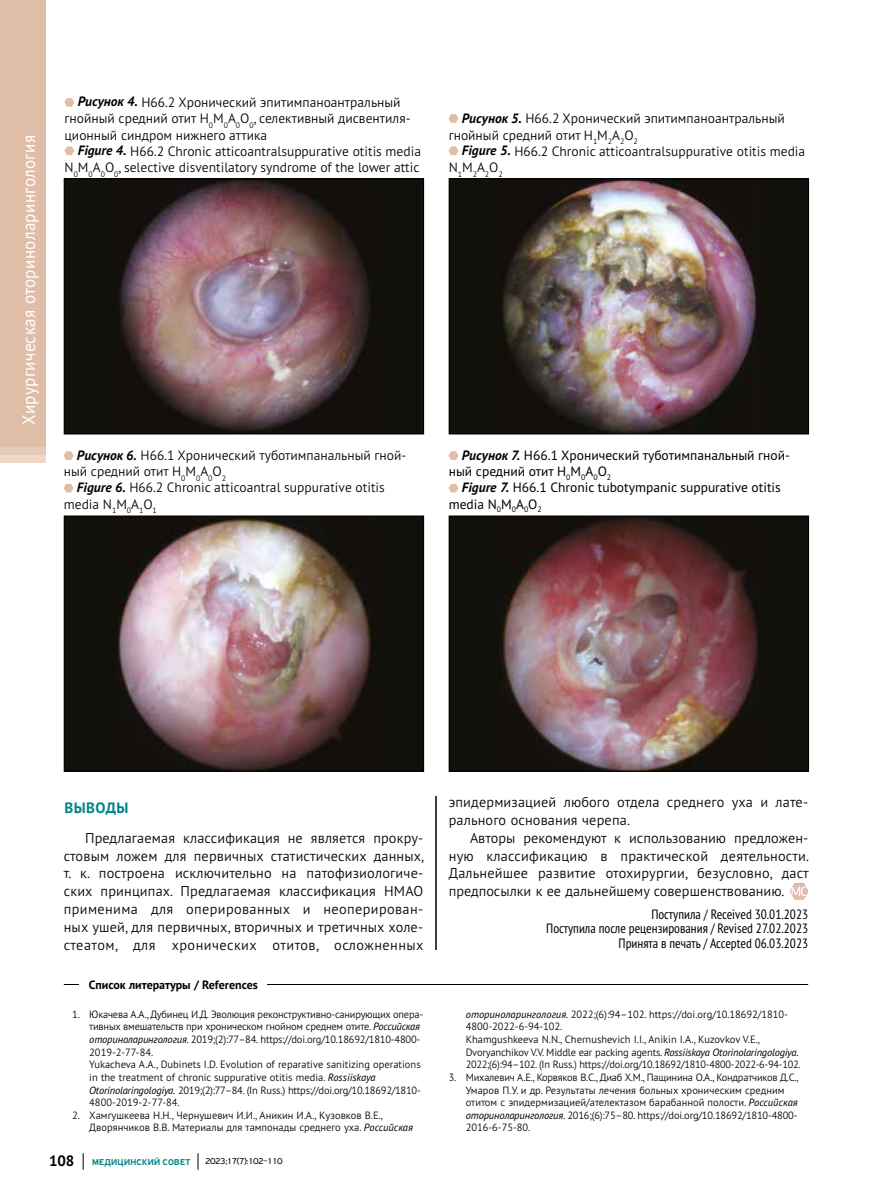
<style>
.page{position:relative;width:872px;height:1191px;background:#fff}
.page>*{position:absolute;margin:0;border:0;box-sizing:border-box;transform-origin:0 0}
.t1{font:18px "PT Sans Pro";letter-spacing:.02em;color:#fff;scale:.95 1}
.t2{font:700 15px "PT Sans Pro";letter-spacing:.03em;color:#008489}
.t3{font:300 14.25px/17.9px "PT Sans Pro";letter-spacing:.01em;color:#000}
.t4{font:300 13.5px/16.2px "PT Sans Pro";color:#000}
.t5{font:13.5px/16.2px "PT Sans Pro";color:#000}
.t6{font:condensed 13.5px/14.2px "PT Sans Pro";color:#000;text-align:right}
.t7{font:700 12px "PT Sans Pro";color:#000}
.t8{font:300 10.5px/12.6px "PT Sans Pro";letter-spacing:-.005em;color:#000}
.t9{font:500 9px "PF Highway Sans Pro";letter-spacing:.035em;color:#008489}
.t10{font:9px "PF Highway Sans Pro";letter-spacing:-.06em;color:#000}
.s1{font-weight:700;font-style:italic}
.s2{font-weight:400;font-style:italic}
.s3{font-family:"PT Sans Pro";font-weight:700;font-size:15px;color:#000}
</style>
<div class="page">
<svg style="left:83px;top:1153px;width:1px;height:16px"></svg>
<svg style="left:198px;top:1153px;width:1px;height:16px"></svg>
<div style="left:0;top:0;width:46px;height:446px;background:#e0bda7"></div>
<svg style="left:790px;top:883px;width:18px;height:16px"></svg>
<hr style="left:436px;top:796px;width:1px;height:154px;background:#000">
<svg style="left:65px;top:98px;width:9px;height:8px"></svg>
<svg style="left:65px;top:147px;width:9px;height:8px"></svg>
<div style="left:64px;top:179px;width:359px;height:255px;background:#12100b"></div>
<img style="left:120px;top:180px;width:250px;height:251px">
<div style="left:64px;top:178px;width:360px;height:256px;border:1px solid #000"></div>
<svg style="left:449px;top:114px;width:9px;height:9px"></svg>
<svg style="left:449px;top:147px;width:9px;height:8px"></svg>
<div style="left:449px;top:179px;width:359px;height:255px;background:#12100b"></div>
<img style="left:502px;top:180px;width:254px;height:252px">
<div style="left:449px;top:178px;width:360px;height:256px;border:1px solid #000"></div>
<svg style="left:64px;top:451px;width:9px;height:9px"></svg>
<svg style="left:64px;top:484px;width:9px;height:8px"></svg>
<div style="left:64px;top:516px;width:359px;height:255px;background:#12100b"></div>
<img style="left:117px;top:517px;width:254px;height:252px">
<div style="left:64px;top:515px;width:360px;height:256px;border:1px solid #000"></div>
<svg style="left:449px;top:451px;width:9px;height:9px"></svg>
<svg style="left:449px;top:484px;width:9px;height:8px"></svg>
<div style="left:449px;top:516px;width:359px;height:255px;background:#12100b"></div>
<img style="left:500px;top:517px;width:257px;height:252px">
<div style="left:449px;top:515px;width:360px;height:256px;border:1px solid #000"></div>
<hr style="left:64px;top:984px;width:744px;height:1px;background:#000">
<div style="left:80px;top:975px;width:187px;height:17px;background:#fff"></div>
<h1 class="t1" style="left:17px;top:425px;width:307px;rotate:-90deg">Хирургическая оториноларингология</h1>
<p class="t4" style="left:65px;top:94px;width:347px;text-indent:13px"><span class="s1">Рисунок 4.</span> Н66.2 Хронический эпитимпаноантральный гнойный средний отит H<sub>0</sub>M<sub>0</sub>A<sub>0</sub>O<sub>0</sub>, селективный дисвентиля&shy;ционный синдром нижнего аттика</p>
<p class="t4" style="left:65px;top:143px;width:358px;text-align:right"><span class="s1">Figure 4.</span> H66.2 Chronic atticoantralsuppurative otitis media<br>N<sub>0</sub>M<sub>0</sub>A<sub>0</sub>O<sub>0</sub>, selective disventilatory syndrome of the lower attic</p>
<p class="t4" style="left:77px;top:446px;width:331px"><span class="s1">Рисунок 6.</span> H66.1 Хронический туботимпанальный гной-</p>
<p class="t4" style="left:64px;top:463px;width:164px">ный средний отит Н<sub>0</sub>M<sub>0</sub>A<sub>0</sub>O<sub>2</sub></p>
<p class="t4" style="left:77px;top:479px;width:309px"><span class="s1">Figure 6.</span> H66.2 Chronic atticoantral suppurative otitis</p>
<p class="t4" style="left:64px;top:495px;width:94px">media N<sub>1</sub>M<sub>0</sub>A<sub>1</sub>O<sub>1</sub></p>
<p class="t4" style="left:449px;top:110px;width:337px;text-indent:13px"><span class="s1">Рисунок 5.</span> Н66.2 Хронический эпитимпаноантральный гнойный средний отит H<sub>1</sub>M<sub>2</sub>A<sub>2</sub>O<sub>2</sub></p>
<p class="t4" style="left:449px;top:143px;width:358px;text-indent:13px"><span class="s1">Figure 5.</span> H66.2 Chronic atticoantralsuppurative otitis media<br>N<sub>1</sub>M<sub>2</sub>A<sub>2</sub>O<sub>2</sub></p>
<p class="t5" style="left:449px;top:447px;width:343px;text-indent:13px"><span class="s1">Рисунок 7.</span> H66.1 Хронический туботимпанальный гной&shy;ный средний отит Н<sub>0</sub>M<sub>0</sub>A<sub>0</sub>O<sub>2</sub></p>
<p class="t5" style="left:449px;top:479px;width:334px;text-indent:13px"><span class="s1">Figure 7.</span> H66.1 Chronic tubotympanic suppurative otitis media N<sub>0</sub>M<sub>0</sub>A<sub>0</sub>O<sub>2</sub></p>
<h2 class="t2" style="left:64px;top:798px;width:66px">ВЫВОДЫ</h2>
<p class="t3" style="left:64px;top:828px;width:362px;text-indent:21px">Предлагаемая классификация не является прокру&shy;стовым ложем для первичных статистических данных, т. к. построена исключительно на патофизиологиче&shy;ских принципах. Предлагаемая классификация НМАО применима для оперированных и неоперирован&shy;ных ушей, для первичных, вторичных и третичных холе&shy;стеатом, для хронических отитов, осложненных</p>
<p class="t7" style="left:89px;top:976px;width:171px">Список литературы / References</p>
<p class="t8" style="left:89px;top:1007px;width:335px;text-indent:-17px">1. Юкачева А.А., Дубинец И.Д. Эволюция реконструктивно-санирующих опера&shy;тивных вмешательств при хроническом гнойном среднем отите. <span class="s2">Российская оториноларингология</span>. 2019;(2):77–84. https://doi.org/10.18692/1810-4800- 2019-2-77-84.<br>Yukacheva A.A., Dubinets I.D. Evolution of reparative sanitizing operations in the treatment of chronic suppurative otitis media. <span class="s2">Rossiiskaya Otorinolaringologiya.</span> 2019;(2):77–84. (In Russ.) https://doi.org/10.18692/1810- 4800-2019-2-77-84.</p>
<p class="t8" style="left:89px;top:1108px;width:325px;text-indent:-17px">2. Хамгушкеева Н.Н., Чернушевич И.И., Аникин И.А., Кузовков В.Е.,<br>Дворянчиков В.В. Материалы для тампонады среднего уха. <span class="s2">Российская</span></p>
<p class="t9" style="left:49px;top:1156px;width:143px"><span class="s3">108</span> МЕДИЦИНСКИЙ СОВЕТ</p>
<p class="t10" style="left:205px;top:1155px;width:79px">2023;17(7):102–110</p>
<h3 class="t3" style="left:449px;top:792px;width:361px">эпидермизацией любого отдела среднего уха и лате&shy;рального основания черепа.</h3>
<h3 class="t3" style="left:449px;top:828px;width:362px;text-align:justify;text-indent:21px">Авторы рекомендуют к использованию предложен&shy;ную классификацию в практической деятельности.<br>Дальнейшее развитие отохирургии, безусловно, даст предпосылки к ее дальнейшему совершенствованию.</h3>
<p class="t6" style="left:546px;top:906px;width:263px">Поступила / Received 30.01.2023<br>Поступила после рецензирования / Revised 27.02.2023<br>Принята в печать / Accepted 06.03.2023</p>
<p class="t8" style="left:466px;top:1007px;width:336px"><span class="s2">оториноларингология</span>. 2022;(6):94–102. https://doi.org/10.18692/1810- 4800-2022-6-94-102.<br>Khamgushkeeva N.N., Chernushevich I.I., Anikin I.A., Kuzovkov V.E., Dvoryanchikov V.V. Middle ear packing agents. <span class="s2">Rossiiskaya Otorinolaringologiya.<br></span>2022;(6):94–102. (In Russ.) https://doi.org/10.18692/1810-4800-2022-6-94-102.</p>
<p class="t8" style="left:466px;top:1070px;width:334px;text-indent:-17px">3. Михалевич А.Е., Корвяков В.С., Диаб Х.М., Пащинина О.А., Кондратчиков Д.С., Умаров П.У. и др. Результаты лечения больных хроническим средним отитом с эпидермизацией/ателектазом барабанной полости. <span class="s2">Российская оториноларингология</span>. 2016;(6):75–80. https://doi.org/10.18692/1810-4800- 2016-6-75-80.</p>
</div>
